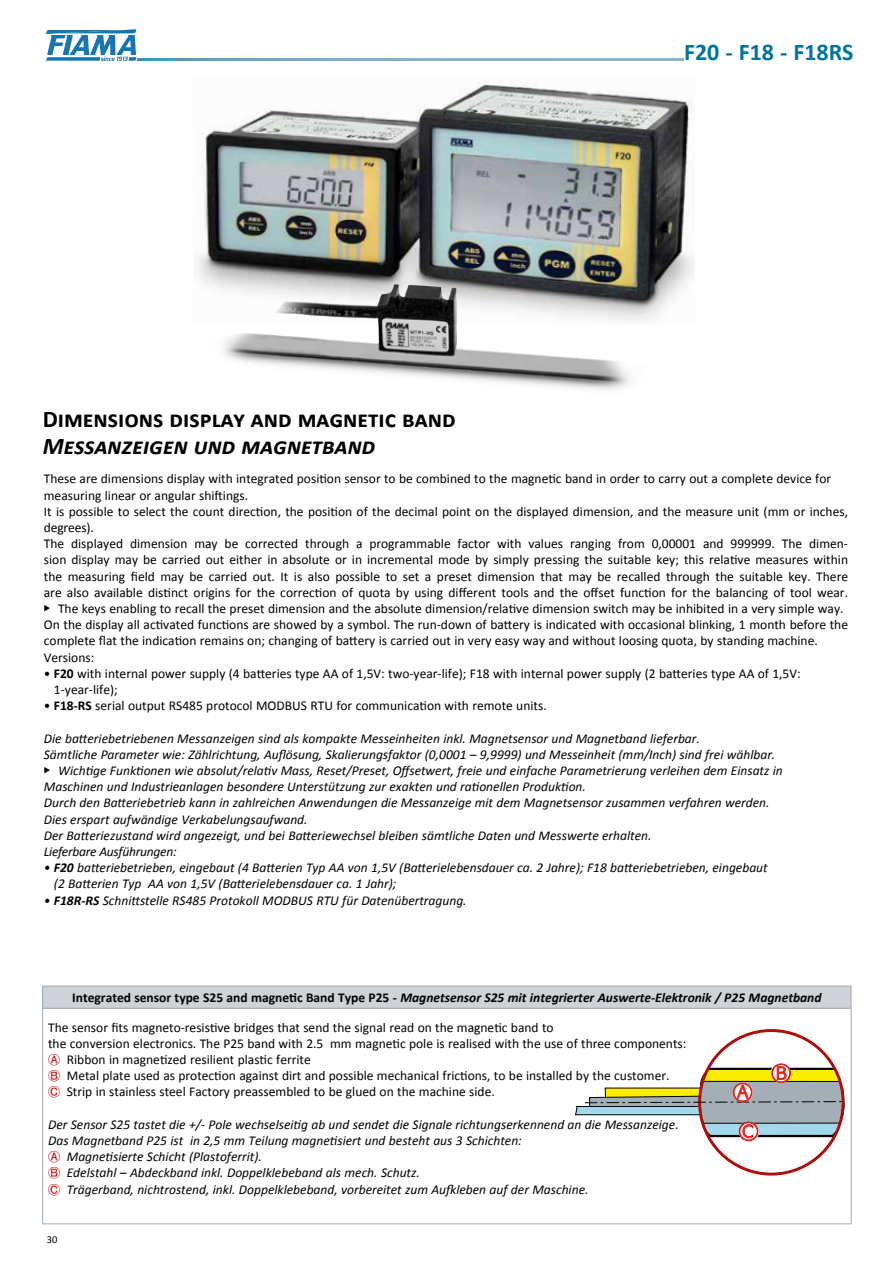
<style>
.page{position:relative;width:893px;height:1263px;background:#fff}
.page>*{position:absolute;margin:0;border:0;box-sizing:border-box;transform-origin:0 0}
.t1{font:700 24px "Calibri";color:#000}
.t2{font:italic 700 24px "Calibri";color:#000}
.t3{font:700 24px "Calibri";color:#0074a6}
.t4{font:13.5px/16.2px "Calibri";color:#000}
.t5{font:italic 13.5px/16.2px "Calibri";color:#000}
.t6{font:italic 700 13.5px "Calibri";color:#000}
.t7{font:10.5px "Calibri";color:#000}
.s1{font-family:"MS Gothic"}
.s2{font-weight:700}
.s3{font-family:"MS Gothic";font-style:normal}
.s4{font-style:normal}
.s5{font-family:"MS Gothic";font-size:12px;color:#c00d0e}
.s6{font-family:"MS Gothic";font-style:normal;font-size:12px;color:#c00d0e}
</style>
<div class="page">
<div style="left:771px;top:1062px;width:19px;height:20px;border:1px solid #fff;border-radius:50%"></div>
<div style="left:739px;top:1122px;width:20px;height:20px;border:1px solid #fff;border-radius:50%"></div>
<img style="left:197px;top:80px;width:497px;height:220px">
<img style="left:197px;top:284px;width:474px;height:106px">
<div style="left:43px;top:986px;width:808px;height:22px;background:#cfd3d8"></div>
<hr style="left:42px;top:986px;width:809px;height:1px;background:#9caab3">
<svg style="left:42px;top:986px;width:1px;height:22px"></svg>
<svg style="left:851px;top:986px;width:1px;height:22px"></svg>
<hr style="left:42px;top:1008px;width:809px;height:1px;background:#9caab3">
<hr style="left:42px;top:1008px;width:1px;height:215px;background:#9caab3">
<hr style="left:851px;top:1008px;width:1px;height:215px;background:#9caab3">
<hr style="left:42px;top:1223px;width:809px;height:1px;background:#9caab3">
<svg style="left:46px;top:29px;width:90px;height:32px"></svg>
<svg style="left:137px;top:59px;width:547px;height:1px"></svg>
<svg style="left:575px;top:1064px;width:270px;height:77px"></svg>
<h1 class="t1" style="left:43px;top:403px;width:414px">Dimensions display and magnetic band</h1>
<h1 class="t2" style="left:43px;top:430px;width:334px">Messanzeigen und magnetband</h1>
<h1 class="t3" style="left:684px;top:37px;width:171px">F20 - F18 - F18RS</h1>
<p class="t4" style="left:44px;top:471px;width:806px">These are dimensions display with integrated position sensor to be combined to the magnetic band in order to carry out a complete device for measuring linear or angular shiftings.<br>It is possible to select the count direction, the position of the decimal point on the displayed dimension, and the measure unit (mm or inches, degrees).<br>The displayed dimension may be corrected through a programmable factor with values ranging from 0,00001 and 999999. The dimen&shy;sion display may be carried out either in absolute or in incremental mode by simply pressing the suitable key; this relative measures within the measuring field may be carried out. It is also possible to set a preset dimension that may be recalled through the suitable key. There are also available distinct origins for the correction of quota by using different tools and the offset function for the balancing of tool wear. <span class="s1">▶</span> The keys enabling to recall the preset dimension and the absolute dimension/relative dimension switch may be inhibited in a very simple way.<br>On the display all activated functions are showed by a symbol. The run-down of battery is indicated with occasional blinking, 1 month before the complete flat the indication remains on; changing of battery is carried out in very easy way and without loosing quota, by standing machine.<br>Versions:</p>
<p class="t4" style="left:54px;top:665px;width:748px;text-indent:-10px">• <span class="s2">F20</span> with internal power supply (4 batteries type AA of 1,5V: two-year-life); F18 with internal power supply (2 batteries type AA of 1,5V:<br>1-year-life);</p>
<p class="t4" style="left:44px;top:698px;width:504px">• <span class="s2">F18-RS</span> serial output RS485 protocol MODBUS RTU for communication with remote units.</p>
<p class="t5" style="left:44px;top:729px;width:740px">Die batteriebetriebenen Messanzeigen sind als kompakte Messeinheiten inkl. Magnetsensor und Magnetband lieferbar.<br>Sämtliche Parameter wie: Zählrichtung, Auflösung, Skalierungsfaktor (0,0001 – 9,9999) und Messeinheit (mm/Inch) sind frei wählbar. <span class="s3">▶</span> Wichtige Funktionen wie absolut/relativ Mass, Reset/Preset, Offsetwert, freie und einfache Parametrierung verleihen dem Einsatz in Maschinen und Industrieanlagen besondere Unterstützung zur exakten und rationellen Produktion.<br>Durch den Batteriebetrieb kann in zahlreichen Anwendungen die Messanzeige mit dem Magnetsensor zusammen verfahren werden.<br>Dies erspart aufwändige Verkabelungsaufwand.<br>Der Batteriezustand wird angezeigt, und bei Batteriewechsel bleiben sämtliche Daten und Messwerte erhalten.<br>Lieferbare Ausführungen:</p>
<p class="t5" style="left:54px;top:859px;width:715px;text-indent:-10px">• <span class="s2">F20</span> batteriebetrieben, eingebaut (4 Batterien Typ AA von 1,5V (Batterielebensdauer ca. 2 Jahre); F18 batteriebetrieben, eingebaut (2 Batterien Typ AA von 1,5V (Batterielebensdauer ca. 1 Jahr);</p>
<p class="t5" style="left:44px;top:891px;width:424px">• <span class="s2">F18R-RS</span> Schnittstelle RS485 Protokoll MODBUS RTU für Datenübertragung.</p>
<p class="t6" style="left:72px;top:989px;width:751px"><span class="s4">Integrated sensor type S25 and magnetic Band Type P25 -</span> Magnetsensor S25 mit integrierter Auswerte-Elektronik / P25 Magnetband</p>
<p class="t4" style="left:48px;top:1019px;width:640px">The sensor fits magneto-resistive bridges that send the signal read on the magnetic band to<br>the conversion electronics. The P25 band with 2.5 mm magnetic pole is realised with the use of three components:<br><span class="s5">Ⓐ</span> Ribbon in magnetized resilient plastic ferrite<br><span class="s5">Ⓑ</span> Metal plate used as protection against dirt and possible mechanical frictions, to be installed by the customer.<br><span class="s5">Ⓒ</span> Strip in stainless steel Factory preassembled to be glued on the machine side.</p>
<p class="t5" style="left:48px;top:1116px;width:632px">Der Sensor S25 tastet die +/- Pole wechselseitig ab und sendet die Signale richtungserkennend an die Messanzeige.<br>Das Magnetband P25 ist in 2,5 mm Teilung magnetisiert und besteht aus 3 Schichten:<br><span class="s6">Ⓐ</span> Magnetisierte Schicht (Plastoferrit).<br><span class="s6">Ⓑ</span> Edelstahl – Abdeckband inkl. Doppelklebeband als mech. Schutz.<br><span class="s6">Ⓒ</span> Trägerband, nichtrostend, inkl. Doppelklebeband, vorbereitet zum Aufkleben auf der Maschine.</p>
<p class="t7" style="left:47px;top:1233px;width:12px">30</p>
</div>
